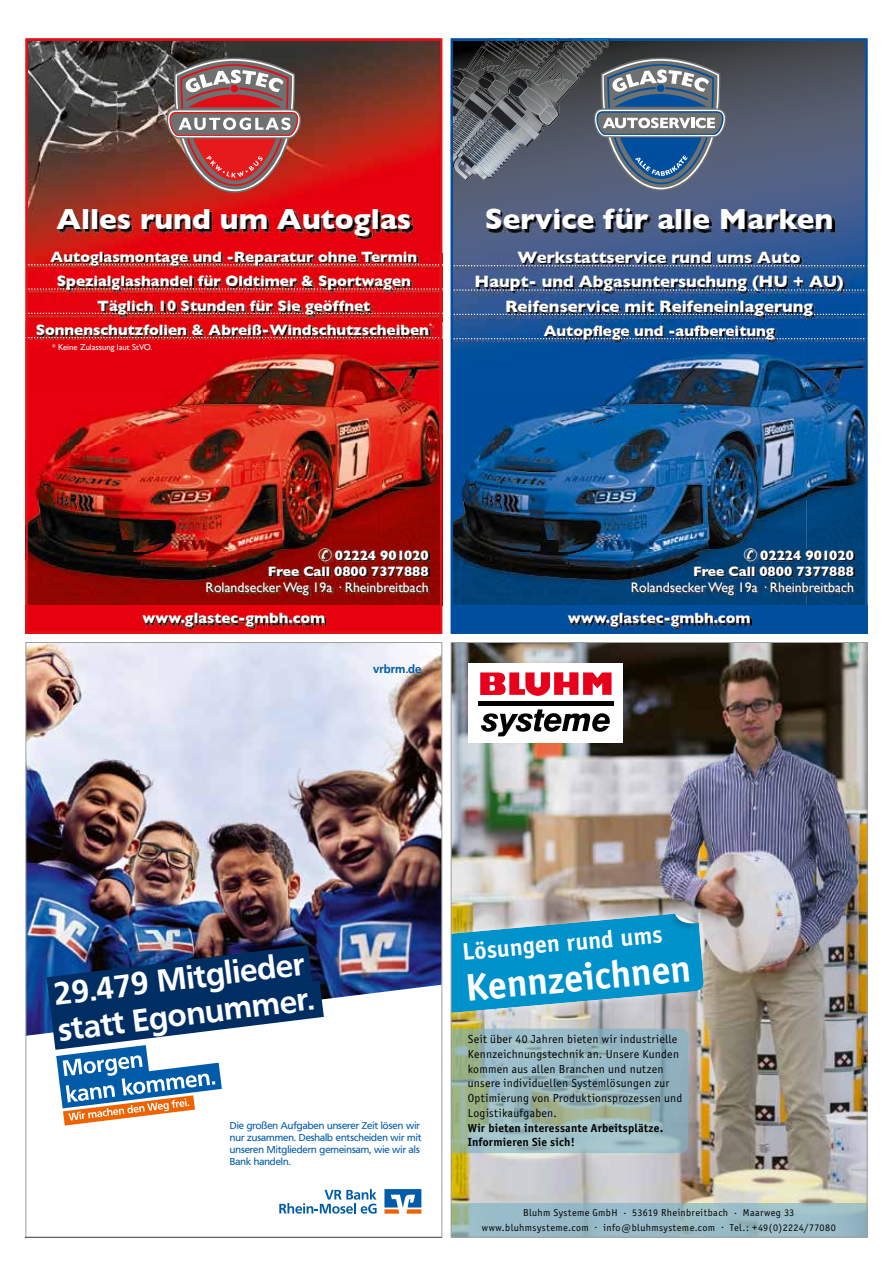
<style>
.page{position:relative;width:893px;height:1263px;background:#fff}
.page>*{position:absolute;margin:0;border:0;box-sizing:border-box;transform-origin:0 0}
.t1{font:700 39.75px "Officina Sans";color:#fff}
.t2{font:700 31.35px/36px "Frutiger VR";color:#fff}
.t3{font:700 29.7px "Gill Sans";color:#fff}
.t4{font:700 24.75px "Officina Sans";color:#fff}
.t5{font:700 16.8px/24.3px "Gill Sans";color:#fff;text-align:center}
.t6{font:700 15.3px/24.3px "Gill Sans";color:#fff;text-align:center}
.t7{font:700 15.15px "Gill Sans";color:#fff}
.t8{font:13.8px "Gill Sans";color:#fff}
.t9{font:700 13.8px/15.9px "Gill Sans";color:#fff;text-align:right}
.t10{font:12px/14.7px "Officina Sans";letter-spacing:.02em;color:#000}
.t11{font:700 12px/14.7px "Officina Sans";letter-spacing:.02em;color:#000}
.t12{font:700 11.55px "Frutiger VR";color:#005ba8}
.t13{font:10.35px/14.2px "Officina Sans";letter-spacing:.035em;color:#000;text-align:center}
.t14{font:10.05px/12.1px "Frutiger VR";color:#005ba8}
.t15{font:8.7px "Gill Sans";color:#fff}
.t16{font:700 5.4px "Gill Sans";color:#fff}
</style>
<div class="page">
<svg style="left:29px;top:41px;width:410px;height:212px;background:#8d2c28"></svg>
<img style="left:29px;top:253px;width:410px;height:352px">
<div style="left:26px;top:605px;width:416px;height:29px;background:#e7000e"></div>
<img style="left:144px;top:614px;width:182px;height:14px">
<img style="left:207px;top:549px;width:222px;height:47px">
<svg style="left:160px;top:58px;width:148px;height:135px;background:#a15b59"></svg>
<img style="left:59px;top:212px;width:354px;height:27px">
<img style="left:29px;top:322px;width:410px;height:18px">
<svg style="left:29px;top:264px;width:414px;height:1px"></svg>
<svg style="left:29px;top:288px;width:414px;height:2px"></svg>
<svg style="left:29px;top:313px;width:414px;height:1px"></svg>
<svg style="left:29px;top:337px;width:414px;height:1px"></svg>
<div style="left:26px;top:38px;width:416px;height:596px;border:2px solid #e31217"></div>
<img style="left:451px;top:38px;width:416px;height:596px">
<svg style="left:451px;top:38px;width:282px;height:153px;background:#586474"></svg>
<img style="left:28px;top:644px;width:412px;height:570px">
<svg style="left:384px;top:1189px;width:37px;height:24px"></svg>
<svg style="left:279px;top:1189px;width:98px;height:24px"></svg>
<img style="left:453px;top:644px;width:412px;height:559px">
<div style="left:468px;top:663px;width:154px;height:80px;background:#fff"></div>
<hr style="left:478px;top:701px;width:136px;height:4px;background:#000">
<svg style="left:481px;top:709px;width:129px;height:27px"></svg>
<svg style="left:480px;top:672px;width:132px;height:24px"></svg>
<img style="left:453px;top:901px;width:262px;height:252px">
<svg style="left:453px;top:1203px;width:412px;height:32px;background:#99bbc5"></svg>
<h3 class="t3" style="left:56px;top:202px;width:356px">Alles rund um Autoglas</h3>
<p class="t6" style="left:36px;top:245px;width:395px">Autoglasmontage und -Reparatur ohne Termin Spezialglashandel für Oldtimer &amp; Sportwagen Täglich 10 Stunden für Sie geöffnet Sonnenschutzfolien &amp; Abreiß-Windschutzscheiben</p>
<p class="t16" style="left:429px;top:322px;width:5px">*</p>
<p class="t15" style="left:52px;top:342px;width:102px">* Keine Zulassung laut StVO.</p>
<h3 class="t3" style="left:485px;top:202px;width:350px">Service für alle Marken</h3>
<h3 class="t5" style="left:475px;top:245px;width:371px">Werkstattservice rund ums Auto<br>Haupt- und Abgasuntersuchung (HU + AU)<br>Reifenservice mit Reifeneinlagerung</h3>
<p class="t6" style="left:544px;top:319px;width:232px">Autopflege und -aufbereitung</p>
<p class="t9" style="left:268px;top:547px;width:162px">✆ 02224 901020<br>Free Call 0800 7377888</p>
<p class="t8" style="left:206px;top:579px;width:225px">Rolandsecker Weg 19a · Rheinbreitbach</p>
<p class="t7" style="left:143px;top:609px;width:184px">www.glastec-gmbh.com</p>
<p class="t12" style="left:373px;top:662px;width:50px">vrbrm.de</p>
<p class="t9" style="left:693px;top:547px;width:162px">✆ 02224 901020<br>Free Call 0800 7377888</p>
<p class="t8" style="left:631px;top:579px;width:225px">Rolandsecker Weg 19a · Rheinbreitbach</p>
<p class="t7" style="left:568px;top:609px;width:184px">www.glastec-gmbh.com</p>
<h2 class="t2" style="left:52px;top:976px;width:259px;rotate:-7deg">29.479 Mitglieder statt Egonummer.</h2>
<p class="t14" style="left:230px;top:1119px;width:193px">Die großen Aufgaben unserer Zeit lösen wir nur zusammen. Deshalb entscheiden wir mit unseren Mitgliedern gemeinsam, wie wir als Bank handeln.</p>
<h3 class="t4" style="left:461px;top:937px;width:202px;rotate:-5deg">Lösungen rund ums</h3>
<h1 class="t1" style="left:463px;top:964px;width:227px;rotate:-5deg">Kennzeichnen</h1>
<p class="t10" style="left:468px;top:1032px;width:216px">Seit über 40 Jahren bieten wir industrielle Kennzeichnungstechnik an. Unsere Kunden kommen aus allen Branchen und nutzen unsere individuellen Systemlösungen zur Optimierung von Produktionsprozessen und Logistikaufgaben.</p>
<p class="t11" style="left:468px;top:1120px;width:197px">Wir bieten interessante Arbeitsplätze.<br>Informieren Sie sich!</p>
<p class="t13" style="left:482px;top:1206px;width:355px">Bluhm Systeme GmbH . 53619 Rheinbreitbach . Maarweg 33 www.bluhmsysteme.com . info@bluhmsysteme.com . Tel.: +49(0)2224/77080</p>
</div>
